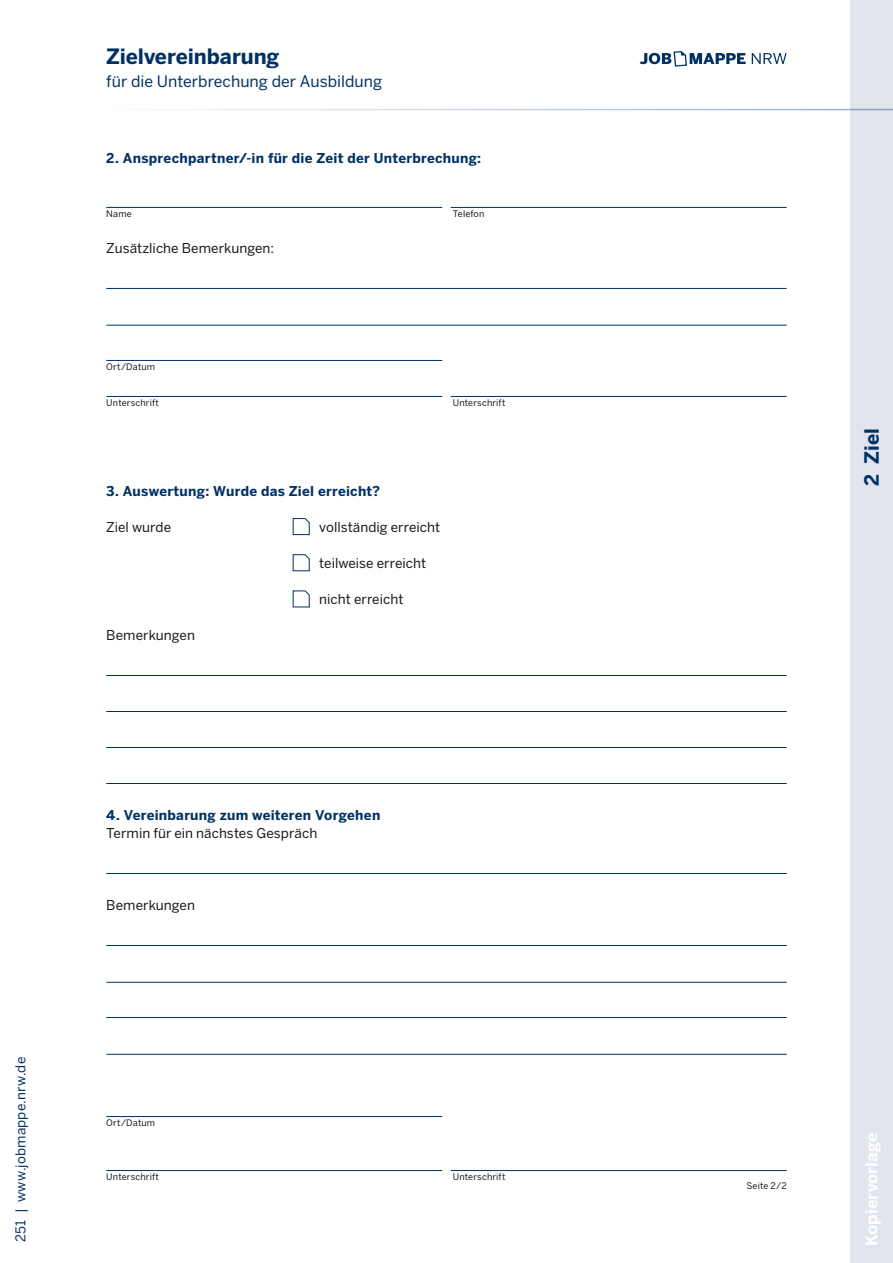
<style>
.page{position:relative;width:893px;height:1263px;background:#fff}
.page>*{position:absolute;margin:0;border:0;box-sizing:border-box;transform-origin:0 0}
.t1{font:700 21px "Benton Sans";letter-spacing:-.005em;color:#003165}
.t2{font:700 19.5px "Benton Sans";color:#003165}
.t3{font:700 16.5px "Benton Sans";color:#fff}
.t4{font:15.75px "Benton Sans";color:#003165}
.t5{font:13.5px "Benton Sans";letter-spacing:.005em;color:#1a171c}
.t6{font:700 13.5px "Benton Sans";letter-spacing:.02em;color:#003165}
.t7{font:13.5px "Benton Sans";letter-spacing:.01em;color:#003165}
.t8{font:9px "Benton Sans";letter-spacing:.015em;color:#1a171c}
</style>
<div class="page">
<div style="left:850px;top:0;width:43px;height:1263px;background:#e2e4ee"></div>
<hr style="left:80px;top:109px;width:813px;height:1px;background:#003165">
<hr style="left:106px;top:675px;width:681px;height:1px;background:#003165">
<hr style="left:106px;top:945px;width:681px;height:1px;background:#003165">
<hr style="left:106px;top:711px;width:681px;height:1px;background:#003165">
<hr style="left:106px;top:982px;width:681px;height:1px;background:#003165">
<hr style="left:106px;top:873px;width:681px;height:1px;background:#003165">
<hr style="left:106px;top:747px;width:681px;height:1px;background:#003165">
<hr style="left:106px;top:1017px;width:681px;height:1px;background:#003165">
<hr style="left:106px;top:783px;width:681px;height:1px;background:#003165">
<hr style="left:106px;top:1054px;width:681px;height:1px;background:#003165">
<svg style="left:292px;top:518px;width:18px;height:17px"></svg>
<svg style="left:292px;top:554px;width:18px;height:17px"></svg>
<svg style="left:292px;top:590px;width:18px;height:18px"></svg>
<hr style="left:106px;top:1116px;width:336px;height:1px;background:#003165">
<hr style="left:106px;top:1170px;width:336px;height:1px;background:#003165">
<hr style="left:451px;top:1170px;width:336px;height:1px;background:#003165">
<hr style="left:106px;top:360px;width:336px;height:1px;background:#003165">
<hr style="left:106px;top:396px;width:336px;height:1px;background:#003165">
<hr style="left:451px;top:396px;width:336px;height:1px;background:#003165">
<hr style="left:106px;top:288px;width:681px;height:1px;background:#003165">
<hr style="left:106px;top:325px;width:681px;height:1px;background:#003165">
<svg style="left:640px;top:51px;width:147px;height:16px"></svg>
<hr style="left:451px;top:207px;width:336px;height:1px;background:#003165">
<hr style="left:106px;top:207px;width:336px;height:1px;background:#003165">
<p class="t7" style="left:13px;top:1242px;width:186px;rotate:-90deg">251 | www.jobmappe.nrw.de</p>
<h1 class="t1" style="left:106px;top:44px;width:175px">Zielvereinbarung</h1>
<p class="t4" style="left:106px;top:72px;width:277px">für die Unterbrechung der Ausbildung</p>
<p class="t6" style="left:106px;top:150px;width:376px">2. Ansprechpartner/-in für die Zeit der Unterbrechung:</p>
<p class="t8" style="left:106px;top:208px;width:27px">Name</p>
<p class="t8" style="left:453px;top:208px;width:33px">Telefon</p>
<p class="t5" style="left:106px;top:240px;width:169px">Zusätzliche Bemerkungen:</p>
<p class="t8" style="left:106px;top:361px;width:50px">Ort/Datum</p>
<p class="t8" style="left:106px;top:397px;width:54px">Unterschrift</p>
<p class="t8" style="left:453px;top:397px;width:54px">Unterschrift</p>
<p class="t6" style="left:106px;top:483px;width:275px">3. Auswertung: Wurde das Ziel erreicht?</p>
<p class="t5" style="left:106px;top:519px;width:66px">Ziel wurde</p>
<p class="t5" style="left:319px;top:519px;width:122px">vollständig erreicht</p>
<p class="t5" style="left:319px;top:555px;width:108px">teilweise erreicht</p>
<p class="t5" style="left:319px;top:591px;width:86px">nicht erreicht</p>
<p class="t5" style="left:106px;top:627px;width:90px">Bemerkungen</p>
<p class="t6" style="left:106px;top:807px;width:276px">4. Vereinbarung zum weiteren Vorgehen</p>
<p class="t5" style="left:106px;top:825px;width:212px">Termin für ein nächstes Gespräch</p>
<p class="t5" style="left:106px;top:897px;width:90px">Bemerkungen</p>
<p class="t8" style="left:106px;top:1117px;width:50px">Ort/Datum</p>
<p class="t8" style="left:106px;top:1171px;width:54px">Unterschrift</p>
<p class="t8" style="left:453px;top:1171px;width:54px">Unterschrift</p>
<h2 class="t2" style="left:860px;top:486px;width:59px;rotate:-90deg">2 Ziel</h2>
<p class="t8" style="left:746px;top:1180px;width:42px">Seite 2/2</p>
<p class="t3" style="left:861px;top:1246px;width:115px;rotate:-90deg">Kopiervorlage</p>
</div>
